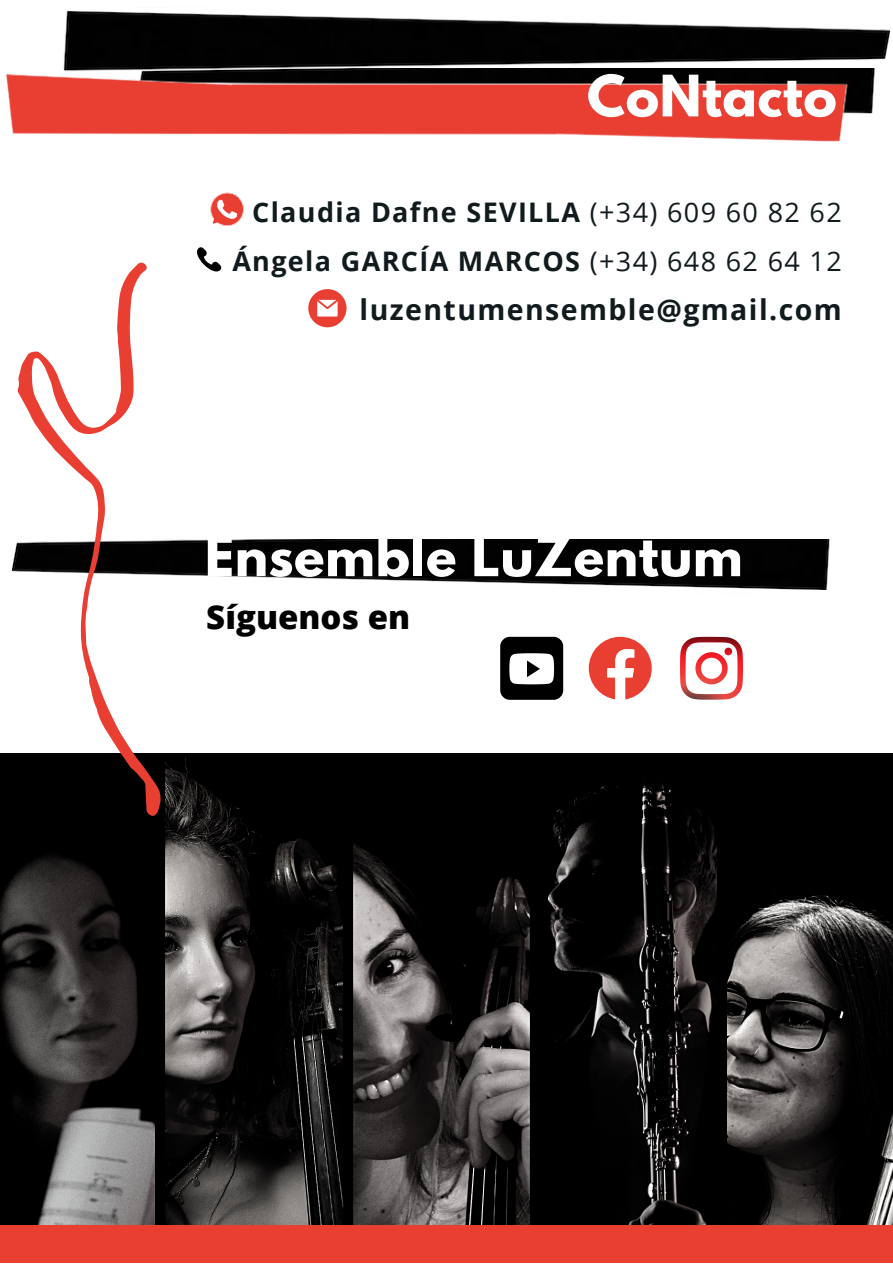
<style>
.page{position:relative;width:893px;height:1264px;background:#fff}
.page>*{position:absolute;margin:0;border:0;box-sizing:border-box;transform-origin:0 0}
.t1{font:700 50.55px "League Spartan";letter-spacing:.01em;color:#fff}
.t2{font:800 33px "Open Sans";color:#000}
.t3{font:700 28.5px "Open Sans";letter-spacing:.05em;color:#111b1e}
.t4{font:700 27px/48.3px "Open Sans";letter-spacing:.05em;color:#111b1e;text-align:right}
.s1{font-weight:400}
</style>
<div class="page">
<img style="left:0;top:753px;width:892px;height:471px">
<div style="left:0;top:1224px;width:892px;height:38px;background:#e93f33"></div>
<img style="left:6px;top:11px;width:885px;height:131px">
<img style="left:11px;top:539px;width:819px;height:51px">
<svg style="left:680px;top:637px;width:63px;height:62px"></svg>
<svg style="left:588px;top:637px;width:63px;height:62px"></svg>
<div style="left:500px;top:637px;width:63px;height:62px;background:#000;border-radius:10px"></div>
<svg style="left:509px;top:653px;width:45px;height:31px"></svg>
<svg style="left:17px;top:262px;width:144px;height:554px"></svg>
<svg style="left:308px;top:289px;width:38px;height:38px"></svg>
<svg style="left:210px;top:192px;width:34px;height:34px"></svg>
<svg style="left:197px;top:247px;width:24px;height:25px"></svg>
<h1 class="t1" style="left:587px;top:71px;width:251px">CoNtacto</h1>
<p class="t4" style="left:232px;top:188px;width:611px">Claudia Dafne SEVILLA <span class="s1">(+34) 609 60 82 62<br></span>Ángela GARCÍA MARCOS <span class="s1">(+34) 648 62 64 12</span></p>
<p class="t3" style="left:359px;top:290px;width:483px">luzentumensemble@gmail.com</p>
<h1 class="t1" style="left:205px;top:530px;width:539px">Ensemble LuZentum</h1>
<p class="t2" style="left:206px;top:593px;width:205px">Síguenos en</p>
</div>
